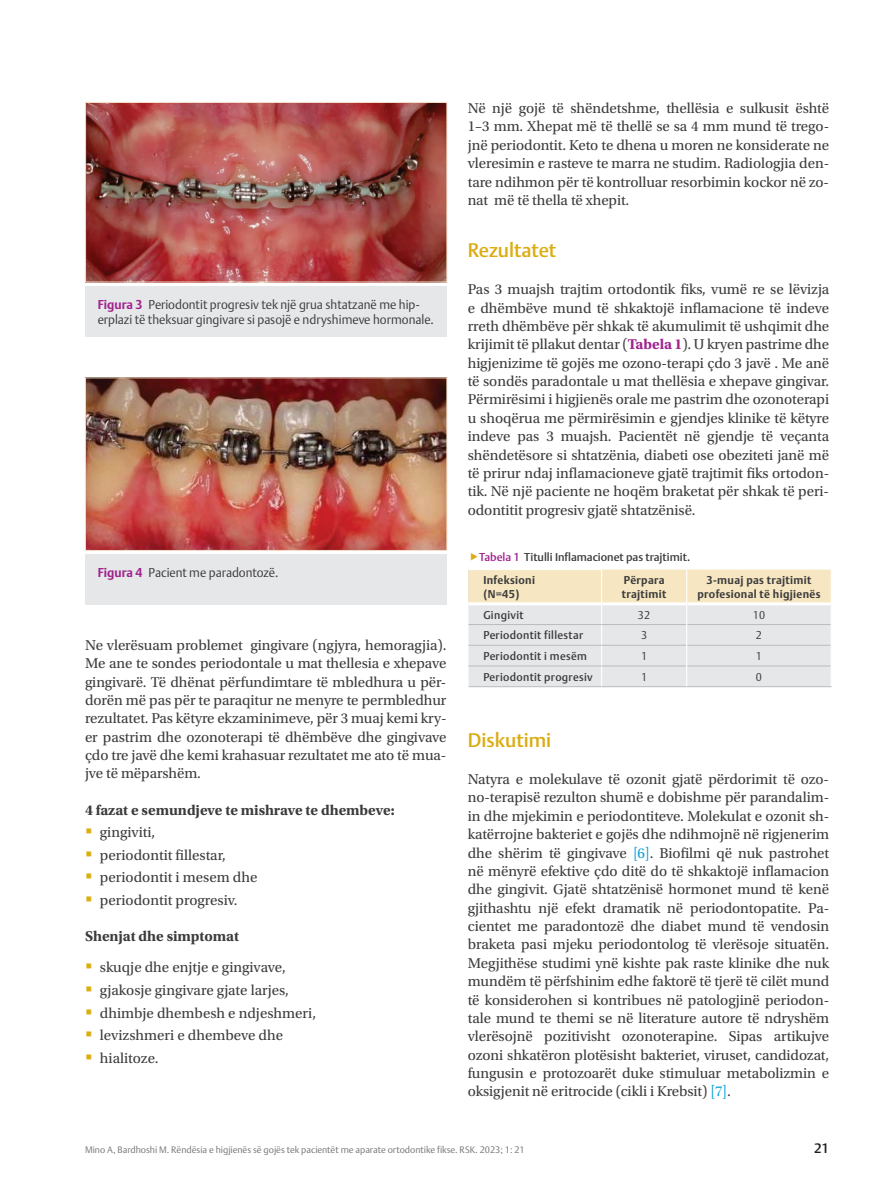
<style>
.page{position:relative;width:893px;height:1191px;background:#fff}
.page>*{position:absolute;margin:0;border:0;box-sizing:border-box;transform-origin:0 0}
.t1{font:500 19.5px "DTL Argo T";color:#dbad13}
.t2{font:15px/18.3px "Utopia Std";letter-spacing:-.005em;color:#3c3c3d;text-align:justify}
.t3{font:700 15px "Utopia Std";letter-spacing:-.005em;color:#3c3c3d}
.t4{font:500 13.5px "DTL Argo T";color:#231f20}
.t5{font:300 12.75px/15px "DTL Argo T";color:#3c3c3d;scale:.96 1}
.t6{font:500 11.25px "DTL Argo T";letter-spacing:.025em;color:#3c3c3d}
.t7{font:700 11.25px/13.5px "DTL Argo T";letter-spacing:.03em;color:#3c3c3d}
.t8{font:500 11.25px/23.2px "DTL Argo T";color:#3c3c3d}
.t9{font:300 11.25px "DTL Argo T";color:#3c3c3d}
.t10{font:300 9.3px "DTL Argo T";color:#757679}
.s1{font-weight:700;color:#a0238e}
.s2{color:#a0238e}
.s3{font-weight:700}
.s4{color:#069edb}
</style>
<div class="page">
<img style="left:87px;top:104px;width:358px;height:176px">
<div style="left:85px;top:102px;width:362px;height:180px;border:1px solid #f4e2ca"></div>
<div style="left:85px;top:286px;width:361px;height:50px;background:#e6e7e9"></div>
<img style="left:87px;top:379px;width:358px;height:170px">
<div style="left:85px;top:377px;width:362px;height:174px;border:1px solid #f4e2ca"></div>
<div style="left:85px;top:554px;width:361px;height:51px;background:#e6e7e9"></div>
<hr style="left:602px;top:686px;width:85px;height:1px;background:#babbbe">
<hr style="left:687px;top:686px;width:145px;height:1px;background:#babbbe">
<svg style="left:468px;top:569px;width:363px;height:117px;background:#eae6dd"></svg>
<hr style="left:468px;top:569px;width:134px;height:1px;background:#fff">
<hr style="left:468px;top:624px;width:134px;height:1px;background:#babbbe">
<hr style="left:468px;top:645px;width:134px;height:1px;background:#babbbe">
<hr style="left:468px;top:665px;width:134px;height:1px;background:#babbbe">
<hr style="left:468px;top:686px;width:134px;height:1px;background:#babbbe">
<p class="t5" style="left:98px;top:296px;width:351px"><span class="s1">Figura 3</span> Periodontit progresiv tek një grua shtatzanë me hip&shy;erplazi të theksuar gingivare si pasojë e ndryshimeve hormonale.</p>
<p class="t5" style="left:98px;top:565px;width:190px"><span class="s1">Figura 4</span> Pacient me paradontozë.</p>
<p class="t2" style="left:85px;top:636px;width:363px">Ne vlerësuam problemet gingivare (ngjyra, hemoragjia).<br>Me ane te sondes periodontale u mat thellesia e xhepave gingivarë. Të dhënat përfundimtare të mbledhura u për&shy;dorën më pas për te paraqitur ne menyre te permbledhur rezultatet. Pas këtyre ekzaminimeve, për 3 muaj kemi kry&shy;er pastrim dhe ozonoterapi të dhëmbëve dhe gingivave çdo tre javë dhe kemi krahasuar rezultatet me ato të mua&shy;jve të mëparshëm.</p>
<p class="t3" style="left:85px;top:801px;width:311px">4 fazat e semundjeve te mishrave te dhembeve:</p>
<p class="t2" style="left:100px;top:821px;width:159px;line-height:22.6px;text-align:left">gingiviti,<br>periodontit fillestar, periodontit i mesem dhe periodontit progresiv.</p>
<p class="t3" style="left:85px;top:927px;width:155px">Shenjat dhe simptomat</p>
<p class="t2" style="left:100px;top:956px;width:218px;line-height:22.6px;text-align:left">skuqje dhe enjtje e gingivave, gjakosje gingivare gjate larjes, dhimbje dhembesh e ndjeshmeri, levizshmeri e dhembeve dhe hialitoze.</p>
<p class="t2" style="left:468px;top:99px;width:363px">Në një gojë të shëndetshme, thellësia e sulkusit është 1–3 mm. Xhepat më të thellë se sa 4 mm mund të trego&shy;jnë periodontit. Keto te dhena u moren ne konsiderate ne vleresimin e rasteve te marra ne studim. Radiologjia den&shy;tare ndihmon për të kontrolluar resorbimin kockor në zo&shy;nat më të thella të xhepit.</p>
<h1 class="t1" style="left:468px;top:238px;width:90px">Rezultatet</h1>
<p class="t2" style="left:468px;top:280px;width:363px">Pas 3 muajsh trajtim ortodontik fiks, vumë re se lëvizja e dhëmbëve mund të shkaktojë inflamacione të indeve rreth dhëmbëve për shkak të akumulimit të ushqimit dhe krijimit të pllakut dentar (<span class="s1">Tabela 1</span>). U kryen pastrime dhe higjenizime të gojës me ozono-terapi çdo 3 javë . Me anë të sondës paradontale u mat thellësia e xhepave gingivar.<br>Përmirësimi i higjienës orale me pastrim dhe ozonoterapi u shoqërua me përmirësimin e gjendjes klinike të këtyre indeve pas 3 muajsh. Pacientët në gjendje të veçanta shëndetësore si shtatzënia, diabeti ose obeziteti janë më të prirur ndaj inflamacioneve gjatë trajtimit fiks ortodon&shy;tik. Në një paciente ne hoqëm braketat për shkak të peri&shy;odontitit progresiv gjatë shtatzënisë.</p>
<p class="t8" style="left:483px;top:545px;width:208px;text-indent:-4px"><span class="s2">Tabela 1</span> Titulli Inflamacionet pas trajtimit.<br><span class="s3">Infeksioni</span></p>
<p class="t7" style="left:483px;top:587px;width:37px">(N=45)</p>
<p class="t7" style="left:622px;top:573px;width:46px">Përpara trajtimit</p>
<p class="t7" style="left:697px;top:573px;width:125px;text-align:center">3-muaj pas trajtimit profesional të higjienës</p>
<p class="t6" style="left:483px;top:608px;width:42px">Gingivit</p>
<p class="t9" style="left:638px;top:608px;width:14px">32</p>
<p class="t9" style="left:753px;top:608px;width:14px">10</p>
<p class="t6" style="left:483px;top:628px;width:101px">Periodontit fillestar</p>
<p class="t9" style="left:641px;top:628px;width:8px">3</p>
<p class="t9" style="left:756px;top:628px;width:8px">2</p>
<p class="t6" style="left:483px;top:649px;width:105px">Periodontit i mesëm</p>
<p class="t9" style="left:641px;top:649px;width:8px">1</p>
<p class="t9" style="left:756px;top:649px;width:8px">1</p>
<p class="t6" style="left:483px;top:670px;width:111px">Periodontit progresiv</p>
<p class="t9" style="left:641px;top:670px;width:8px">1</p>
<p class="t9" style="left:756px;top:670px;width:8px">0</p>
<h1 class="t1" style="left:468px;top:728px;width:85px">Diskutimi</h1>
<p class="t2" style="left:468px;top:770px;width:363px">Natyra e molekulave të ozonit gjatë përdorimit të ozo&shy;no-terapisë rezulton shumë e dobishme për parandalim&shy;in dhe mjekimin e periodontiteve. Molekulat e ozonit sh&shy;katërrojne bakteriet e gojës dhe ndihmojnë në rigjenerim dhe shërim të gingivave <span class="s4">[6]</span>. Biofilmi që nuk pastrohet në mënyrë efektive çdo ditë do të shkaktojë inflamacion dhe gingivit. Gjatë shtatzënisë hormonet mund të kenë gjithashtu një efekt dramatik në periodontopatite. Pa&shy;cientet me paradontozë dhe diabet mund të vendosin braketa pasi mjeku periodontolog të vlerësoje situatën.<br>Megjithëse studimi ynë kishte pak raste klinike dhe nuk mundëm të përfshinim edhe faktorë të tjerë të cilët mund të konsiderohen si kontribues në patologjinë periodon&shy;tale mund te themi se në literature autore të ndryshëm vlerësojnë pozitivisht ozonoterapine. Sipas artikujve ozoni shkatëron plotësisht bakteriet, viruset, candidozat, fungusin e protozoarët duke stimuluar metabolizmin e oksigjenit në eritrocide (cikli i Krebsit) <span class="s4">[7]</span>.</p>
<p class="t10" style="left:85px;top:1143px;width:441px">Mino A, Bardhoshi M. Rëndësia e higjienës së gojës tek pacientët me aparate ortodontike fikse. RSK. 2023; 1: 21</p>
<p class="t4" style="left:814px;top:1139px;width:17px">21</p>
</div>
